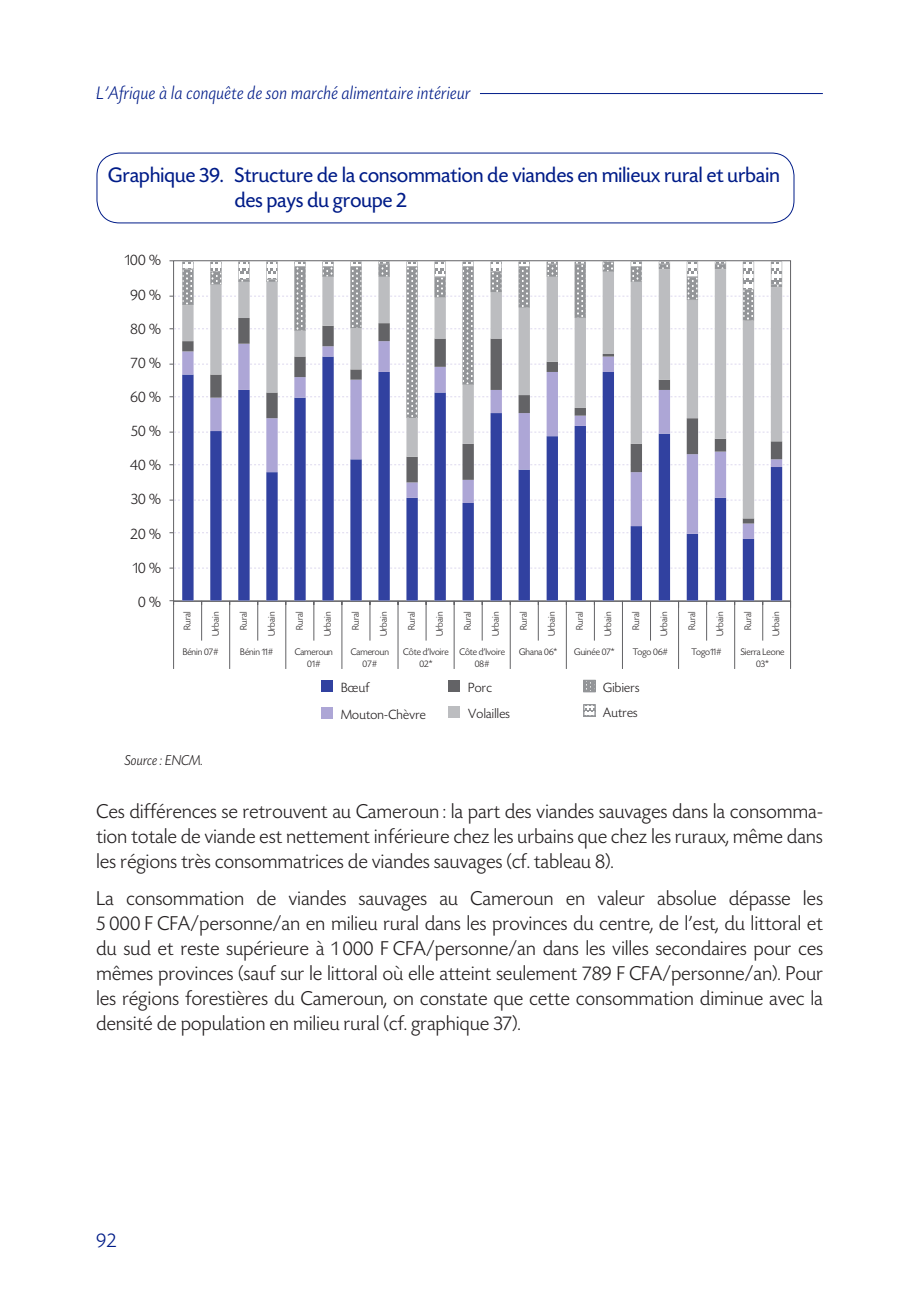
<style>
.page{position:relative;width:908px;height:1304px;background:#fff}
.page>*{position:absolute;margin:0;border:0;box-sizing:border-box;transform-origin:0 0}
.t1{font:22px/25px "Today SH";letter-spacing:.01em;color:#001c88}
.t2{font:300 21px/25px "Today SH";letter-spacing:.02em;color:#231f20;text-align:justify}
.t3{font:300 21px "Today SH";color:#001c88}
.t4{font:italic 300 19px "Today SH";letter-spacing:.03em;color:#001c88}
.t5{font:300 16px "Today SH";letter-spacing:.02em;color:#231f20}
.t6{font:italic 300 15px "Today SH";letter-spacing:.02em;color:#231f20}
.t7{font:300 14px/26.8px "Today SH";letter-spacing:.02em;color:#231f20}
.t8{font:300 10px "Today SH";letter-spacing:.02em;color:#231f20}
.t9{font:300 10px/12px "Today SH";color:#231f20;text-align:center}
</style>
<div class="page">
<hr style="left:96px;top:93px;width:726px;height:1px;background:#001c88">
<div style="left:96px;top:85px;width:383px;height:14px;background:#fff"></div>
<div style="left:96px;top:153px;width:698px;height:70px;border:1px solid #001c88;border-radius:23px"></div>
<hr style="left:173px;top:601px;width:1px;height:68px;background:#636366">
<hr style="left:201px;top:601px;width:1px;height:40px;background:#636366">
<hr style="left:229px;top:601px;width:1px;height:68px;background:#636366">
<hr style="left:257px;top:601px;width:1px;height:40px;background:#636366">
<hr style="left:285px;top:601px;width:1px;height:68px;background:#636366">
<hr style="left:313px;top:601px;width:1px;height:40px;background:#636366">
<hr style="left:341px;top:601px;width:1px;height:68px;background:#636366">
<hr style="left:369px;top:601px;width:1px;height:40px;background:#636366">
<hr style="left:397px;top:601px;width:1px;height:68px;background:#636366">
<hr style="left:425px;top:601px;width:1px;height:40px;background:#636366">
<hr style="left:453px;top:601px;width:1px;height:68px;background:#636366">
<hr style="left:481px;top:601px;width:1px;height:40px;background:#636366">
<hr style="left:509px;top:601px;width:1px;height:68px;background:#636366">
<hr style="left:537px;top:601px;width:1px;height:40px;background:#636366">
<hr style="left:565px;top:601px;width:1px;height:68px;background:#636366">
<hr style="left:593px;top:601px;width:1px;height:40px;background:#636366">
<hr style="left:621px;top:601px;width:1px;height:68px;background:#636366">
<hr style="left:649px;top:601px;width:1px;height:40px;background:#636366">
<hr style="left:677px;top:601px;width:1px;height:68px;background:#636366">
<hr style="left:705px;top:601px;width:1px;height:40px;background:#636366">
<hr style="left:733px;top:601px;width:1px;height:68px;background:#636366">
<hr style="left:761px;top:601px;width:1px;height:40px;background:#636366">
<hr style="left:789px;top:601px;width:1px;height:68px;background:#636366">
<hr style="left:174px;top:601px;width:616px;height:1px;background:#636366">
<svg style="left:169px;top:568px;width:620px;height:1px"></svg>
<svg style="left:169px;top:532px;width:620px;height:1px"></svg>
<svg style="left:169px;top:500px;width:620px;height:1px"></svg>
<svg style="left:169px;top:464px;width:620px;height:1px"></svg>
<svg style="left:169px;top:432px;width:620px;height:1px"></svg>
<svg style="left:169px;top:396px;width:620px;height:1px"></svg>
<svg style="left:169px;top:364px;width:620px;height:1px"></svg>
<svg style="left:169px;top:328px;width:620px;height:1px"></svg>
<svg style="left:169px;top:296px;width:620px;height:1px"></svg>
<div style="left:321px;top:680px;width:12px;height:12px;background:#3141a0"></div>
<div style="left:321px;top:707px;width:12px;height:12px;background:#ada6d6"></div>
<div style="left:448px;top:680px;width:12px;height:12px;background:#636366"></div>
<div style="left:448px;top:706px;width:12px;height:12px;background:#bcbdc0"></div>
<svg style="left:585px;top:682px;width:8px;height:8px"></svg>
<div style="left:583px;top:680px;width:12px;height:12px;border:1px solid #939598"></div>
<svg style="left:585px;top:708px;width:8px;height:4px"></svg>
<div style="left:583px;top:704px;width:12px;height:12px;border:1px solid #939598"></div>
<svg style="left:182px;top:539px;width:599px;height:62px"></svg>
<svg style="left:182px;top:524px;width:599px;height:15px"></svg>
<svg style="left:182px;top:518px;width:599px;height:6px"></svg>
<svg style="left:182px;top:418px;width:599px;height:100px"></svg>
<svg style="left:182px;top:290px;width:599px;height:128px"></svg>
<svg style="left:182px;top:261px;width:599px;height:29px"></svg>
<p class="t4" style="left:96px;top:83px;width:375px">L’Afrique à la conquête de son marché alimentaire intérieur</p>
<p class="t1" style="left:234px;top:163px;width:546px;text-indent:-126px">Graphique 39. Structure de la consommation de viandes en milieux rural et urbain des pays du groupe 2</p>
<p class="t5" style="left:125px;top:252px;width:38px">100 %</p>
<p class="t5" style="left:130px;top:286px;width:32px">90 %</p>
<p class="t5" style="left:130px;top:320px;width:32px">80 %</p>
<p class="t5" style="left:131px;top:354px;width:31px">70 %</p>
<p class="t5" style="left:130px;top:388px;width:32px">60 %</p>
<p class="t5" style="left:131px;top:423px;width:31px">50 %</p>
<p class="t5" style="left:130px;top:457px;width:32px">40 %</p>
<p class="t5" style="left:131px;top:491px;width:31px">30 %</p>
<p class="t5" style="left:130px;top:525px;width:32px">20 %</p>
<p class="t5" style="left:133px;top:559px;width:30px">10 %</p>
<p class="t5" style="left:138px;top:593px;width:24px">0 %</p>
<p class="t8" style="left:182px;top:630px;width:20px;rotate:-90deg">Rural</p>
<p class="t8" style="left:210px;top:636px;width:26px;rotate:-90deg">Urbain</p>
<p class="t8" style="left:238px;top:630px;width:20px;rotate:-90deg">Rural</p>
<p class="t8" style="left:266px;top:636px;width:26px;rotate:-90deg">Urbain</p>
<p class="t8" style="left:294px;top:630px;width:20px;rotate:-90deg">Rural</p>
<p class="t8" style="left:322px;top:636px;width:26px;rotate:-90deg">Urbain</p>
<p class="t8" style="left:350px;top:630px;width:20px;rotate:-90deg">Rural</p>
<p class="t8" style="left:378px;top:636px;width:26px;rotate:-90deg">Urbain</p>
<p class="t8" style="left:406px;top:630px;width:20px;rotate:-90deg">Rural</p>
<p class="t8" style="left:434px;top:636px;width:26px;rotate:-90deg">Urbain</p>
<p class="t8" style="left:462px;top:630px;width:20px;rotate:-90deg">Rural</p>
<p class="t8" style="left:490px;top:636px;width:26px;rotate:-90deg">Urbain</p>
<p class="t8" style="left:518px;top:630px;width:20px;rotate:-90deg">Rural</p>
<p class="t8" style="left:546px;top:636px;width:26px;rotate:-90deg">Urbain</p>
<p class="t8" style="left:574px;top:630px;width:20px;rotate:-90deg">Rural</p>
<p class="t8" style="left:602px;top:636px;width:26px;rotate:-90deg">Urbain</p>
<p class="t8" style="left:630px;top:630px;width:20px;rotate:-90deg">Rural</p>
<p class="t8" style="left:658px;top:636px;width:26px;rotate:-90deg">Urbain</p>
<p class="t8" style="left:686px;top:630px;width:20px;rotate:-90deg">Rural</p>
<p class="t8" style="left:714px;top:636px;width:26px;rotate:-90deg">Urbain</p>
<p class="t8" style="left:742px;top:630px;width:20px;rotate:-90deg">Rural</p>
<p class="t8" style="left:770px;top:636px;width:26px;rotate:-90deg">Urbain</p>
<p class="t8" style="left:183px;top:646px;width:38px">Bénin 07#</p>
<p class="t8" style="left:240px;top:646px;width:35px">Bénin 11#</p>
<p class="t9" style="left:295px;top:646px;width:40px">Cameroun<br>01#</p>
<p class="t9" style="left:351px;top:646px;width:40px">Cameroun<br>07#</p>
<p class="t9" style="left:403px;top:646px;width:47px">Côte d'Ivoire<br>02*</p>
<p class="t9" style="left:459px;top:646px;width:47px">Côte d'Ivoire<br>08#</p>
<p class="t8" style="left:519px;top:646px;width:40px">Ghana 06*</p>
<p class="t9" style="left:574px;top:646px;width:42px">Guinée 07*</p>
<p class="t8" style="left:632px;top:646px;width:37px">Togo 06#</p>
<p class="t8" style="left:691px;top:646px;width:32px">Togo11#</p>
<p class="t9" style="left:740px;top:646px;width:45px">Sierra Leone<br>03*</p>
<p class="t7" style="left:341px;top:675px;width:86px">Bœuf<br>Mouton-Chèvre</p>
<p class="t7" style="left:468px;top:675px;width:43px;line-height:25.8px">Porc<br>Volailles</p>
<p class="t7" style="left:602px;top:676px;width:38px;line-height:24.4px">Gibiers<br>Autres</p>
<p class="t6" style="left:125px;top:752px;width:79px">Source : ENCM.</p>
<p class="t2" style="left:96px;top:800px;width:727px">Ces différences se retrouvent au Cameroun : la part des viandes sauvages dans la consomma&shy;tion totale de viande est nettement inférieure chez les urbains que chez les ruraux, même dans les régions très consommatrices de viandes sauvages (cf. tableau 8).</p>
<p class="t2" style="left:96px;top:886px;width:727px">La consommation de viandes sauvages au Cameroun en valeur absolue dépasse les 5 000 F CFA/personne/an en milieu rural dans les provinces du centre, de l’est, du littoral et du sud et reste supérieure à 1 000 F CFA/personne/an dans les villes secondaires pour ces mêmes provinces (sauf sur le littoral où elle atteint seulement 789 F CFA/personne/an). Pour les régions forestières du Cameroun, on constate que cette consommation diminue avec la densité de population en milieu rural (cf. graphique 37).</p>
<p class="t3" style="left:96px;top:1230px;width:21px">92</p>
</div>
